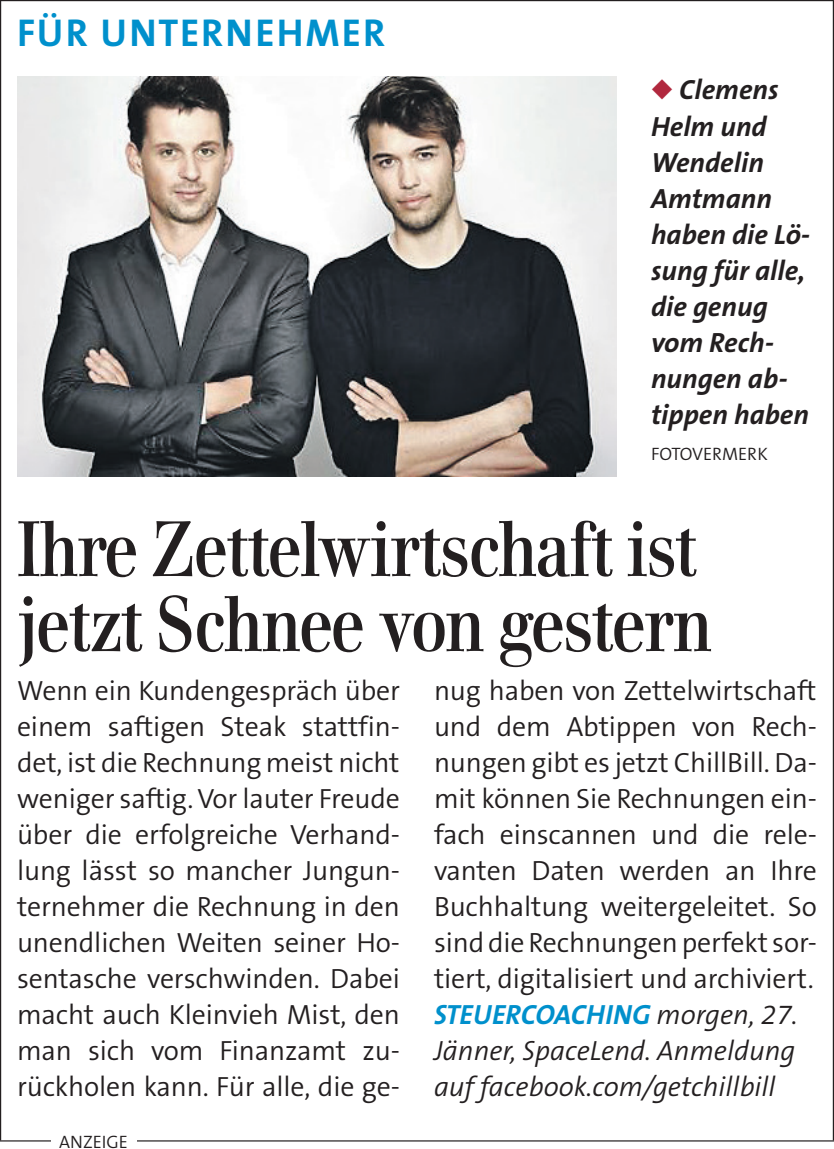
<style>
.page{position:relative;width:834px;height:1149px;background:#fff}
.page>*{position:absolute;margin:0;border:0;box-sizing:border-box;transform-origin:0 0}
.t1{font:78px/75px "Walburn";letter-spacing:-.02em;color:#231f20}
.t2{font:700 39px "The Sans B7";letter-spacing:.05em;color:#0090cc}
.t3{font:300 27.9px/36px "The Sans B4";letter-spacing:-.005em;color:#231f20;text-align:justify}
.t4{font:italic 700 27.9px/36px "The Sans B7";color:#231f20}
.t5{font:italic 300 27.9px/36px "The Sans B4";color:#231f20}
.t6{font:italic 700 27.9px "The Sans B7";color:#0090cc}
.t7{font:300 18px "The Sans B4";color:#231f20}
.s1{color:#b1283e}
.s2{font-family:"The Sans B4";font-weight:300;color:#231f20}
</style>
<div class="page">
<img style="left:17px;top:77px;width:600px;height:399px">
<hr style="left:0;top:1139px;width:833px;height:2px;background:#231f20">
<div style="left:51px;top:1131px;width:85px;height:17px;background:#fff"></div>
<hr style="left:0;top:0;width:833px;height:1px;background:#231f20">
<hr style="left:0;top:0;width:1px;height:1140px;background:#231f20">
<hr style="left:832px;top:0;width:1px;height:1140px;background:#231f20">
<h2 class="t2" style="left:17px;top:13px;width:369px">FÜR UNTERNEHMER</h2>
<p class="t4" style="left:651px;top:73px;width:161px"><span class="s1">◆</span> Clemens<br>Helm und<br>Wendelin<br>Amtmann haben die Lö&shy;sung für alle, die genug vom Rech&shy;nungen ab&shy;tippen haben</p>
<p class="t7" style="left:651px;top:444px;width:118px">FOTOVERMERK</p>
<h1 class="t1" style="left:17px;top:512px;width:696px">Ihre Zettelwirtschaft ist jetzt Schnee von gestern</h1>
<p class="t3" style="left:17px;top:673px;width:384px">Wenn ein Kundengespräch über einem saftigen Steak stattfin&shy;det, ist die Rechnung meist nicht weniger saftig. Vor lauter Freude über die erfolgreiche Verhand&shy;lung lässt so mancher Jungun&shy;ternehmer die Rechnung in den unendlichen Weiten seiner Ho&shy;sentasche verschwinden. Dabei macht auch Kleinvieh Mist, den man sich vom Finanzamt zu&shy;rückholen kann. Für alle, die ge-</p>
<p class="t3" style="left:434px;top:673px;width:384px">nug haben von Zettelwirtschaft und dem Abtippen von Rech&shy;nungen gibt es jetzt ChillBill. Da&shy;mit können Sie Rechnungen ein&shy;fach einscannen und die rele&shy;vanten Daten werden an Ihre Buchhaltung weitergeleitet. So sind die Rechnungen perfekt sor&shy;tiert, digitalisiert und archiviert.</p>
<p class="t6" style="left:434px;top:999px;width:365px">STEUERCOACHING <span class="s2">morgen, 27.</span></p>
<p class="t5" style="left:434px;top:1033px;width:363px">Jänner, SpaceLend. Anmeldung auf facebook.com/getchillbill</p>
<p class="t7" style="left:59px;top:1132px;width:70px">ANZEIGE</p>
</div>
